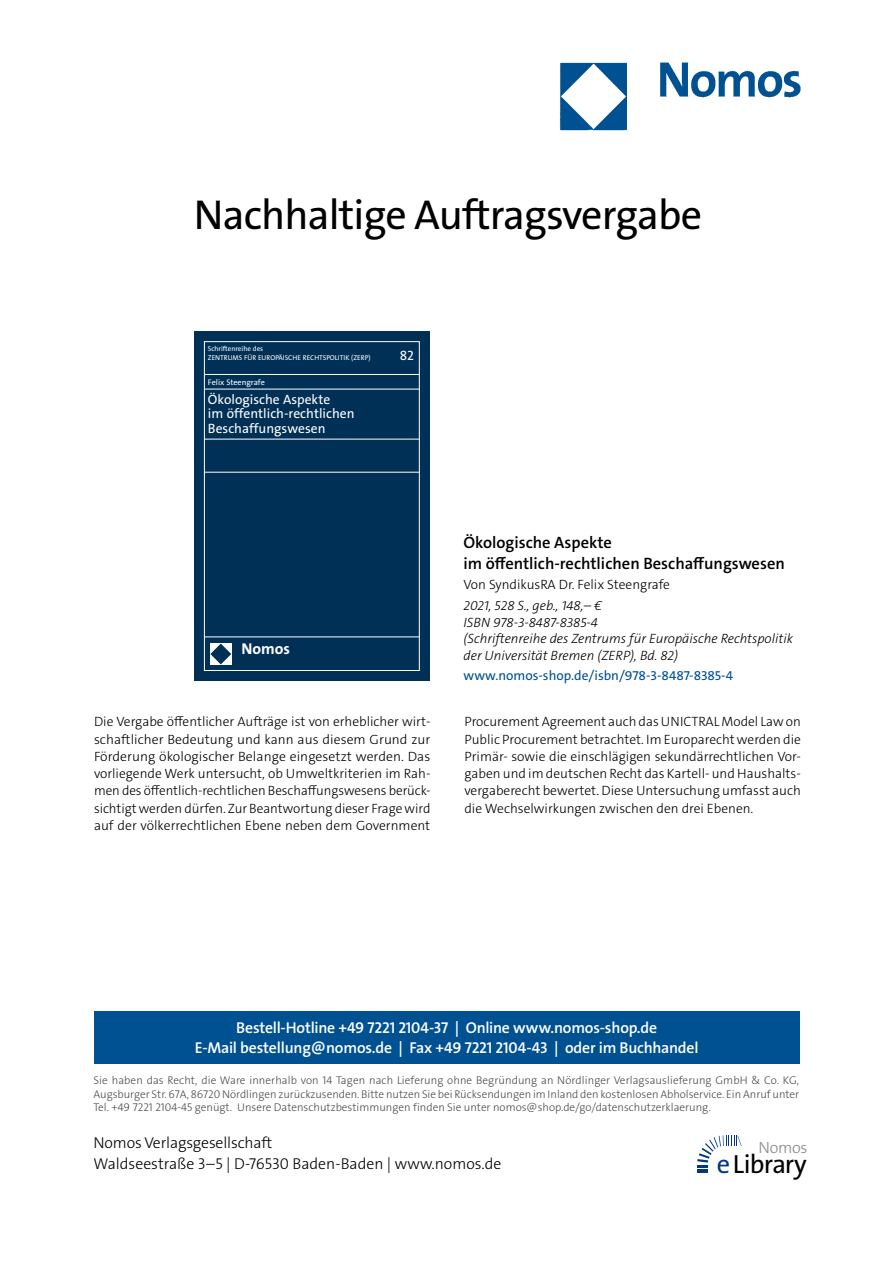
<style>
.page{position:relative;width:893px;height:1263px;background:#fff}
.page>*{position:absolute;margin:0;border:0;box-sizing:border-box;transform-origin:0 0}
.t1{font:42px "The Sans Os F";letter-spacing:-.02em;color:#000}
.t2{font:26.4px "The Sans Os F";letter-spacing:-.03em;color:#000}
.t3{font:600 16.5px/21px "The Sans C5";color:#000}
.t4{font:300 16.2px "The Sans Os F";letter-spacing:-.02em;color:#87888a}
.t5{font:600 15.75px/21px "The Sans Os F";letter-spacing:-.01em;color:#fff;text-align:center}
.t6{font:300 15.75px/21px "The Sans Os F";color:#000}
.t7{font:700 15.75px "The Sans Os F";color:#fff}
.t8{font:300 13.5px/17.2px "The Sans C5";color:#000;text-align:justify}
.t9{font:italic 300 13.5px/16.5px "The Sans C5";color:#000}
.t10{font:13.5px/14.7px "The Sans Os F";color:#fff}
.t11{font:13.5px "The Sans C5";color:#005192}
.t12{font:300 11.25px/13.5px "The Sans Os F";color:#4b4b4d;text-align:justify}
.t13{font:8.1px "The Sans Os F";color:#fff}
.t14{font:7.05px/8.4px "The Sans Os F";color:#fff}
.s1{color:#003882}
</style>
<div class="page">
<img style="left:559px;top:62px;width:242px;height:69px">
<div style="left:94px;top:1011px;width:705px;height:52px;background:#005192"></div>
<svg style="left:697px;top:1135px;width:45px;height:38px"></svg>
<div style="left:194px;top:331px;width:236px;height:349px;background:#003056"></div>
<div style="left:204px;top:341px;width:216px;height:330px;border:1px solid #fff"></div>
<hr style="left:204px;top:374px;width:216px;height:1px;background:#fff">
<hr style="left:204px;top:389px;width:216px;height:1px;background:#fff">
<hr style="left:204px;top:439px;width:216px;height:1px;background:#fff">
<hr style="left:204px;top:472px;width:216px;height:1px;background:#fff">
<hr style="left:204px;top:637px;width:216px;height:1px;background:#fff">
<div style="left:210px;top:643px;width:22px;height:22px;background:#fff"></div>
<svg style="left:210px;top:643px;width:21px;height:21px"></svg>
<h1 class="t1" style="left:194px;top:199px;width:510px">Nachhaltige Auftragsvergabe</h1>
<p class="t14" style="left:208px;top:345px;width:164px">Schriftenreihe des<br>ZENTRUMS FÜR EUROPÄISCHE RECHTSPOLITIK (ZERP)</p>
<p class="t10" style="left:400px;top:349px;width:15px">82</p>
<p class="t13" style="left:208px;top:379px;width:58px">Felix Steengrafe</p>
<p class="t10" style="left:208px;top:393px;width:148px">Ökologische Aspekte<br>im öffentlich-rechtlichen<br>Beschaffungswesen</p>
<p class="t7" style="left:241px;top:638px;width:50px">Nomos</p>
<p class="t3" style="left:463px;top:532px;width:323px">Ökologische Aspekte<br>im öffentlich-rechtlichen Beschaffungswesen</p>
<p class="t8" style="left:463px;top:576px;width:208px">Von SyndikusRA Dr. Felix Steengrafe</p>
<p class="t9" style="left:463px;top:597px;width:331px">2021, 528 S., geb., 148,– €<br>ISBN 978-3-8487-8385-4<br>(Schriftenreihe des Zentrums für Europäische Rechtspolitik der Universität Bremen (ZERP), Bd. 82)</p>
<p class="t11" style="left:463px;top:667px;width:271px">www.nomos-shop.de/isbn/978-3-8487-8385-4</p>
<p class="t8" style="left:94px;top:713px;width:338px">Die Vergabe öffentlicher Aufträge ist von erheblicher wirt&shy;schaftlicher Bedeutung und kann aus diesem Grund zur Förderung ökologischer Belange eingesetzt werden. Das vorliegende Werk untersucht, ob Umweltkriterien im Rah&shy;men des öffentlich-rechtlichen Beschaffungswesens berück&shy;sichtigt werden dürfen. Zur Beantwortung dieser Frage wird auf der völkerrechtlichen Ebene neben dem Government</p>
<p class="t8" style="left:464px;top:713px;width:338px">Procurement Agreement auch das UNICTRAL Model Law on Public Procurement betrachtet. Im Europarecht werden die Primär- sowie die einschlägigen sekundärrechtlichen Vor&shy;gaben und im deutschen Recht das Kartell- und Haushalts&shy;vergaberecht bewertet. Diese Untersuchung umfasst auch die Wechselwirkungen zwischen den drei Ebenen.</p>
<p class="t5" style="left:195px;top:1017px;width:505px">Bestell-Hotline +49 7221 2104-37 | Online www.nomos-shop.de<br>E-Mail bestellung@nomos.de | Fax +49 7221 2104-43 | oder im Buchhandel</p>
<p class="t12" style="left:94px;top:1074px;width:707px">Sie haben das Recht, die Ware innerhalb von 14 Tagen nach Lieferung ohne Begründung an Nördlinger Verlagsauslieferung GmbH &amp; Co. KG, Augsburger Str. 67A, 86720 Nördlingen zurückzusenden. Bitte nutzen Sie bei Rücksendungen im Inland den kostenlosen Abholservice. Ein Anruf unter Tel. +49 7221 2104-45 genügt. Unsere Datenschutzbestimmungen finden Sie unter nomos@shop.de/go/datenschutzerklaerung.</p>
<p class="t6" style="left:94px;top:1133px;width:409px">Nomos Verlagsgesellschaft<br>Waldseestraße 3–5 | D-76530 Baden-Baden | www.nomos.de</p>
<p class="t4" style="left:758px;top:1137px;width:51px">Nomos</p>
<h2 class="t2" style="left:717px;top:1153px;width:91px"><span class="s1">e</span>Library</h2>
</div>
